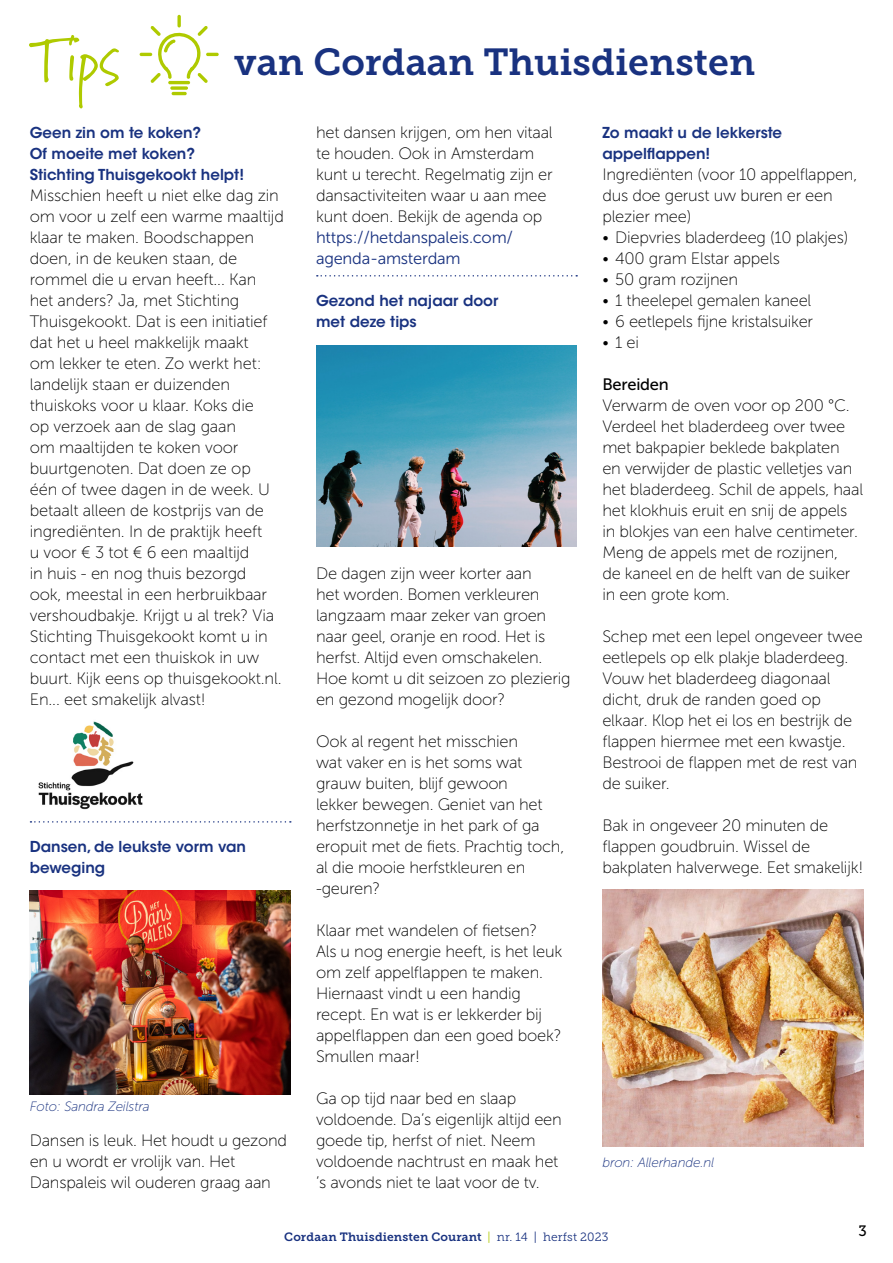
<style>
.page{position:relative;width:893px;height:1263px;background:#fff}
.page>*{position:absolute;margin:0;border:0;box-sizing:border-box;transform-origin:0 0}
.t1{font:63px "Marydale";color:#afca00}
.t2{font:37.5px "Museo Slab 700";color:#193280}
.t3{font:16.5px/21px "Museo Sans 100";letter-spacing:-.015em;color:#000}
.t4{font:16.5px/21px "Museo Sans 300";letter-spacing:-.015em;color:#193280}
.t5{font:16.5px "Museo Sans 500";letter-spacing:-.015em;color:#000}
.t6{font:600 15px/21px "ITC Avant Garde Std";color:#193280}
.t7{font:15px "Museo Slab 500";color:#000}
.t8{font:italic 13.5px "Museo Sans 100";letter-spacing:-.015em;color:#193280}
.t9{font:12px "Museo Slab 700";letter-spacing:.01em;color:#193280}
.s1{font-family:"Museo Slab 300";color:#afca00}
.s2{font-family:"Museo Slab 300"}
</style>
<div class="page">
<hr style="left:168px;top:81px;width:22px;height:3px;background:#afca00;border-radius:2px">
<svg style="left:170px;top:86px;width:18px;height:4px"></svg>
<hr style="left:172px;top:92px;width:15px;height:3px;background:#afca00;border-radius:2px">
<svg style="left:177px;top:15px;width:4px;height:12px"></svg>
<svg style="left:140px;top:26px;width:79px;height:57px"></svg>
<svg style="left:30px;top:821px;width:261px;height:1px"></svg>
<img style="left:38px;top:721px;width:105px;height:89px">
<img style="left:30px;top:890px;width:261px;height:204px">
<svg style="left:317px;top:275px;width:260px;height:1px"></svg>
<img style="left:316px;top:346px;width:261px;height:200px">
<img style="left:602px;top:890px;width:261px;height:256px">
<h1 class="t1" style="left:30px;top:22px;width:92px">Tips</h1>
<h2 class="t2" style="left:234px;top:41px;width:522px">van Cordaan Thuisdiensten</h2>
<p class="t6" style="left:30px;top:122px;width:216px">Geen zin om te koken?<br>Of moeite met koken?<br>Stichting Thuisgekookt helpt!</p>
<p class="t3" style="left:30px;top:185px;width:256px">Misschien heeft u niet elke dag zin om voor u zelf een warme maaltijd klaar te maken. Boodschappen doen, in de keuken staan, de rommel die u ervan heeft... Kan het anders? Ja, met Stichting<br>Thuisgekookt. Dat is een initiatief dat het u heel makkelijk maakt<br>om lekker te eten. Zo werkt het: landelijk staan er duizenden thuiskoks voor u klaar. Koks die<br>op verzoek aan de slag gaan<br>om maaltijden te koken voor buurtgenoten. Dat doen ze op<br>één of twee dagen in de week. U betaalt alleen de kostprijs van de ingrediënten. In de praktijk heeft<br>u voor € 3 tot € 6 een maaltijd<br>in huis - en nog thuis bezorgd<br>ook, meestal in een herbruikbaar vershoudbakje. Krijgt u al trek? Via<br>Stichting Thuisgekookt komt u in contact met een thuiskok in uw buurt. Kijk eens op thuisgekookt.nl.<br>En... eet smakelijk alvast!</p>
<p class="t6" style="left:30px;top:836px;width:218px">Dansen, de leukste vorm van beweging</p>
<p class="t8" style="left:30px;top:1099px;width:122px">Foto: Sandra Zeilstra</p>
<p class="t3" style="left:30px;top:1130px;width:259px">Dansen is leuk. Het houdt u gezond en u wordt er vrolijk van. Het<br>Danspaleis wil ouderen graag aan</p>
<p class="t3" style="left:316px;top:122px;width:238px">het dansen krijgen, om hen vitaal te houden. Ook in Amsterdam kunt u terecht. Regelmatig zijn er dansactiviteiten waar u aan mee kunt doen. Bekijk de agenda op</p>
<p class="t4" style="left:316px;top:227px;width:198px">https://hetdanspaleis.com/ agenda-amsterdam</p>
<p class="t6" style="left:316px;top:290px;width:184px">Gezond het najaar door met deze tips</p>
<p class="t3" style="left:316px;top:563px;width:256px">De dagen zijn weer korter aan<br>het worden. Bomen verkleuren langzaam maar zeker van groen naar geel, oranje en rood. Het is herfst. Altijd even omschakelen.<br>Hoe komt u dit seizoen zo plezierig en gezond mogelijk door?</p>
<p class="t3" style="left:316px;top:731px;width:250px">Ook al regent het misschien<br>wat vaker en is het soms wat grauw buiten, blijf gewoon<br>lekker bewegen. Geniet van het herfstzonnetje in het park of ga eropuit met de fiets. Prachtig toch, al die mooie herfstkleuren en -geuren?</p>
<p class="t3" style="left:316px;top:920px;width:248px">Klaar met wandelen of fietsen?<br>Als u nog energie heeft, is het leuk om zelf appelflappen te maken.<br>Hiernaast vindt u een handig recept. En wat is er lekkerder bij appelflappen dan een goed boek?<br>Smullen maar!</p>
<p class="t3" style="left:316px;top:1088px;width:247px">Ga op tijd naar bed en slaap voldoende. Da’s eigenlijk altijd een goede tip, herfst of niet. Neem voldoende nachtrust en maak het ’s avonds niet te laat voor de tv.</p>
<p class="t6" style="left:602px;top:122px;width:181px">Zo maakt u de lekkerste appelflappen!</p>
<p class="t3" style="left:602px;top:164px;width:256px">Ingrediënten (voor 10 appelflappen, dus doe gerust uw buren er een plezier mee)</p>
<p class="t3" style="left:602px;top:227px;width:247px">• Diepvries bladerdeeg (10 plakjes)</p>
<p class="t3" style="left:602px;top:248px;width:179px">• 400 gram Elstar appels</p>
<p class="t3" style="left:602px;top:269px;width:137px">• 50 gram rozijnen</p>
<p class="t3" style="left:602px;top:290px;width:210px">• 1 theelepel gemalen kaneel</p>
<p class="t3" style="left:602px;top:311px;width:212px">• 6 eetlepels fijne kristalsuiker</p>
<p class="t3" style="left:602px;top:332px;width:38px">• 1 ei</p>
<p class="t5" style="left:602px;top:375px;width:68px">Bereiden</p>
<p class="t3" style="left:602px;top:395px;width:262px">Verwarm de oven voor op 200 °C.<br>Verdeel het bladerdeeg over twee met bakpapier beklede bakplaten<br>en verwijder de plastic velletjes van het bladerdeeg. Schil de appels, haal het klokhuis eruit en snij de appels in blokjes van een halve centimeter.<br>Meng de appels met de rozijnen,<br>de kaneel en de helft van de suiker in een grote kom.</p>
<p class="t3" style="left:602px;top:626px;width:262px">Schep met een lepel ongeveer twee eetlepels op elk plakje bladerdeeg.<br>Vouw het bladerdeeg diagonaal dicht, druk de randen goed op elkaar. Klop het ei los en bestrijk de flappen hiermee met een kwastje.<br>Bestrooi de flappen met de rest van de suiker.</p>
<p class="t3" style="left:602px;top:815px;width:262px">Bak in ongeveer 20 minuten de flappen goudbruin. Wissel de bakplaten halverwege. Eet smakelijk!</p>
<p class="t8" style="left:602px;top:1155px;width:113px">bron: Allerhande.nl</p>
<p class="t9" style="left:284px;top:1230px;width:326px">Cordaan Thuisdiensten Courant <span class="s1">|</span> <span class="s2">nr. 14 | herfst 2023</span></p>
<p class="t7" style="left:859px;top:1222px;width:10px">3</p>
</div>
